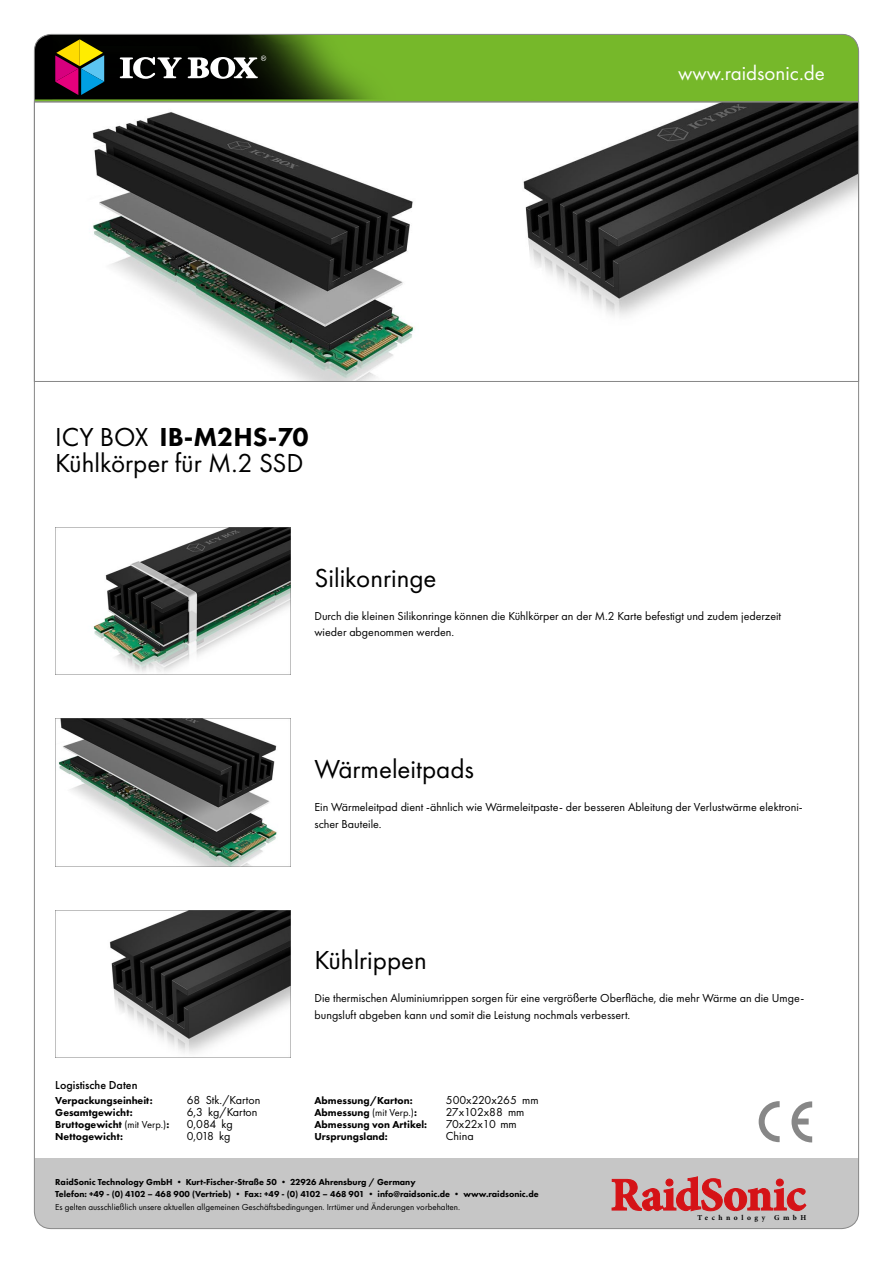
<style>
.page{position:relative;width:893px;height:1263px;background:#fff}
.page>*{position:absolute;margin:0;border:0;box-sizing:border-box;transform-origin:0 0}
.t1{font:27px "Futura PT";color:#000}
.t2{font:800 27px "Futura PT";color:#000}
.t3{font:21px "Futura PT";color:#fff}
.t4{font:12px/16.5px "Futura PT";color:#000}
.t5{font:500 12px "Futura PT";color:#000}
.t6{font:800 10.5px/12px "Futura PT";color:#000}
.t7{font:800 9px/12px "Futura PT";color:#000}
.t8{font:9px "Futura PT";color:#000}
.t9{font:700 7.5px "Minion Pro";letter-spacing:.47em;color:#000}
.s1{font-weight:400}
</style>
<div class="page">
<svg style="left:36px;top:102px;width:821px;height:280px"></svg>
<img style="left:55px;top:528px;width:236px;height:147px">
<img style="left:55px;top:719px;width:236px;height:147px">
<img style="left:55px;top:910px;width:236px;height:147px">
<svg style="left:759px;top:1101px;width:21px;height:41px"></svg>
<svg style="left:791px;top:1101px;width:21px;height:41px"></svg>
<div style="left:34px;top:1159px;width:825px;height:69px;background:#c6c6c6"></div>
<svg style="left:612px;top:1176px;width:194px;height:35px"></svg>
<svg style="left:34px;top:34px;width:825px;height:68px"></svg>
<svg style="left:120px;top:56px;width:146px;height:23px"></svg>
<svg style="left:55px;top:39px;width:49px;height:56px"></svg>
<h1 class="t2" style="left:55px;top:420px;width:255px"><span class="s1">ICY BOX</span> IB-M2HS-70</h1>
<h1 class="t1" style="left:55px;top:447px;width:250px">Kühlkörper für M.2 SSD</h1>
<h2 class="t3" style="left:678px;top:60px;width:148px">www.raidsonic.de</h2>
<h1 class="t1" style="left:314px;top:562px;width:124px">Silikonringe</h1>
<p class="t4" style="left:314px;top:607px;width:468px">Durch die kleinen Silikonringe können die Kühlkörper an der M.2 Karte befestigt und zudem jederzeit wieder abgenommen werden.</p>
<h1 class="t1" style="left:314px;top:753px;width:161px">Wärmeleitpads</h1>
<p class="t4" style="left:314px;top:799px;width:490px">Ein Wärmeleitpad dient -ähnlich wie Wärmeleitpaste- der besseren Ableitung der Verlustwärme elektroni&shy;scher Bauteile.</p>
<p class="t5" style="left:55px;top:1078px;width:84px">Logistische Daten</p>
<h1 class="t1" style="left:314px;top:944px;width:114px">Kühlrippen</h1>
<p class="t4" style="left:314px;top:990px;width:491px">Die thermischen Aluminiumrippen sorgen für eine vergrößerte Oberfläche, die mehr Wärme an die Umge&shy;bungsluft abgeben kann und somit die Leistung nochmals verbessert.</p>
<p class="t4" style="left:206px;top:1092px;width:56px">Stk./Karton</p>
<p class="t4" style="left:446px;top:1092px;width:94px">500x220x265 mm</p>
<p class="t4" style="left:187px;top:1103px;width:72px">6,3 kg/Karton</p>
<p class="t4" style="left:446px;top:1103px;width:80px">27x102x88 mm</p>
<p class="t4" style="left:187px;top:1116px;width:48px">0,084 kg</p>
<p class="t4" style="left:446px;top:1116px;width:72px">70x22x10 mm</p>
<p class="t4" style="left:187px;top:1128px;width:45px">0,018 kg</p>
<p class="t4" style="left:187px;top:1092px;width:15px">68</p>
<p class="t6" style="left:55px;top:1094px;width:115px">Verpackungseinheit:<br>Gesamtgewicht:<br>Bruttogewicht <span class="s1">(mit Verp.)</span>:<br>Nettogewicht:</p>
<p class="t6" style="left:314px;top:1094px;width:114px">Abmessung/Karton:<br>Abmessung <span class="s1">(mit Verp.)</span>:<br>Abmessung von Artikel:<br>Ursprungsland:</p>
<p class="t4" style="left:446px;top:1127px;width:29px">China</p>
<p class="t7" style="left:55px;top:1175px;width:485px">RaidSonic Technology GmbH • Kurt-Fischer-Straße 50 • 22926 Ahrensburg / Germany<br>Telefon: +49 - (0) 4102 – 468 900 (Vertrieb) • Fax: +49 - (0) 4102 – 468 901 • info@raidsonic.de • www.raidsonic.de</p>
<p class="t8" style="left:55px;top:1202px;width:406px">Es gelten ausschließlich unsere aktuellen allgemeinen Geschäftsbedingungen. Irrtümer und Änderungen vorbehalten.</p>
<p class="t9" style="left:697px;top:1212px;width:110px">Technology GmbH</p>
</div>
